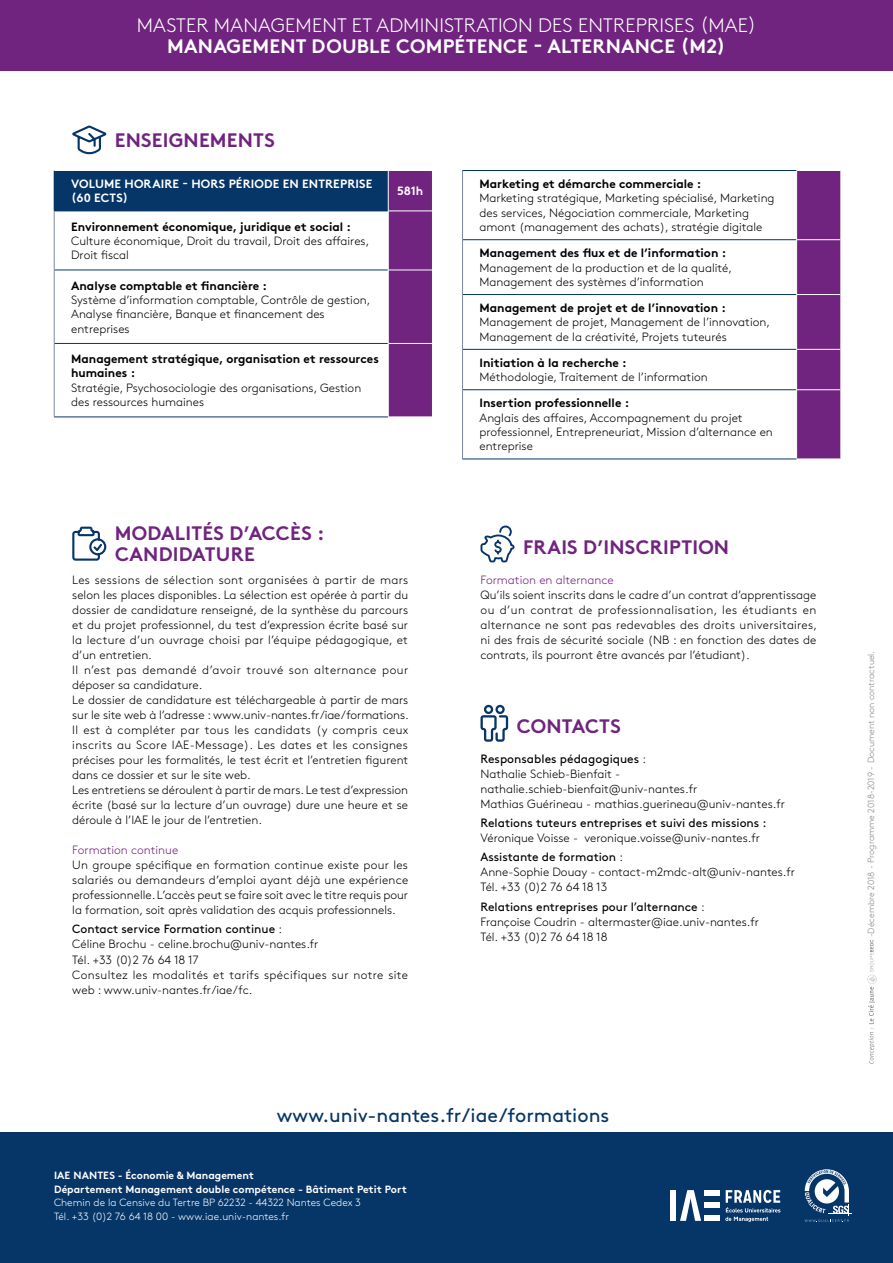
<style>
.page{position:relative;width:893px;height:1263px;background:#fff}
.page>*{position:absolute;margin:0;border:0;box-sizing:border-box;transform-origin:0 0}
.t1{font:700 19.5px/20.5px "Brown Std";letter-spacing:.01em;color:#70237f}
.t2{font:300 19.5px "Brown Std";letter-spacing:.01em;color:#fff}
.t3{font:700 19.5px "Brown Std";letter-spacing:.01em;color:#fff}
.t4{font:19.5px "Brown Std";color:#063567}
.t5{font:300 12px/15px "Brown Std";color:#000}
.t6{font:700 12px/14.4px "Brown Std";color:#000}
.t7{font:700 12px/14.4px "Brown Std";letter-spacing:.01em;color:#fff}
.t8{font:12px "Brown Std";color:#000}
.t9{font:300 12px "Brown Std";color:#70237f}
.t10{font:300 10.5px/13.5px "Brown Std";color:#fff}
.t11{font:700 10.5px/13.5px "Brown Std";color:#fff}
.t12{font:300 9px "Brown Std";color:#878787}
.s1{font-weight:400}
</style>
<div class="page">
<div style="left:0;top:1132px;width:893px;height:131px;background:#063567"></div>
<div style="left:0;top:0;width:893px;height:71px;background:#70237f"></div>
<svg style="left:867px;top:940px;width:10px;height:124px"></svg>
<svg style="left:805px;top:1169px;width:47px;height:53px"></svg>
<div style="left:670px;top:1190px;width:6px;height:31px;background:#fff"></div>
<svg style="left:680px;top:1190px;width:21px;height:31px"></svg>
<div style="left:705px;top:1190px;width:15px;height:5px;background:#fff"></div>
<div style="left:705px;top:1215px;width:15px;height:6px;background:#fff"></div>
<div style="left:705px;top:1203px;width:15px;height:5px;background:#fff"></div>
<svg style="left:725px;top:1190px;width:55px;height:32px"></svg>
<svg style="left:72px;top:126px;width:34px;height:28px"></svg>
<div style="left:54px;top:170px;width:334px;height:41px;background:#063567"></div>
<div style="left:389px;top:171px;width:43px;height:246px;background:#70237f"></div>
<hr style="left:54px;top:270px;width:334px;height:1px;background:#063567">
<hr style="left:54px;top:343px;width:334px;height:1px;background:#063567">
<hr style="left:54px;top:417px;width:334px;height:1px;background:#063567">
<hr style="left:54px;top:211px;width:334px;height:1px;background:#063567">
<hr style="left:54px;top:211px;width:1px;height:59px;background:#7e87ab">
<hr style="left:54px;top:270px;width:1px;height:73px;background:#7e87ab">
<hr style="left:54px;top:343px;width:1px;height:74px;background:#7e87ab">
<hr style="left:389px;top:211px;width:43px;height:1px;background:#fff">
<hr style="left:389px;top:270px;width:43px;height:1px;background:#fff">
<hr style="left:389px;top:343px;width:43px;height:1px;background:#fff">
<hr style="left:54px;top:170px;width:334px;height:1px;background:#fff">
<div style="left:797px;top:171px;width:43px;height:288px;background:#70237f"></div>
<hr style="left:462px;top:170px;width:335px;height:1px;background:#063567">
<hr style="left:463px;top:239px;width:333px;height:1px;background:#063567">
<hr style="left:463px;top:294px;width:333px;height:1px;background:#063567">
<hr style="left:463px;top:349px;width:333px;height:1px;background:#063567">
<hr style="left:463px;top:389px;width:333px;height:1px;background:#063567">
<hr style="left:462px;top:171px;width:1px;height:69px;background:#7e87ab">
<hr style="left:462px;top:240px;width:1px;height:54px;background:#7e87ab">
<hr style="left:462px;top:294px;width:1px;height:55px;background:#7e87ab">
<hr style="left:462px;top:349px;width:1px;height:41px;background:#7e87ab">
<hr style="left:462px;top:390px;width:1px;height:69px;background:#7e87ab">
<hr style="left:462px;top:459px;width:335px;height:1px;background:#063567">
<hr style="left:797px;top:239px;width:43px;height:1px;background:#fff">
<hr style="left:797px;top:294px;width:43px;height:1px;background:#fff">
<hr style="left:797px;top:349px;width:43px;height:1px;background:#fff">
<hr style="left:797px;top:389px;width:43px;height:1px;background:#fff">
<svg style="left:72px;top:527px;width:34px;height:34px"></svg>
<svg style="left:480px;top:525px;width:34px;height:37px"></svg>
<svg style="left:480px;top:705px;width:28px;height:37px"></svg>
<h1 class="t2" style="left:137px;top:14px;width:621px">MASTER MANAGEMENT ET ADMINISTRATION DES ENTREPRISES (MAE)</h1>
<h1 class="t3" style="left:167px;top:34px;width:560px">MANAGEMENT DOUBLE COMPÉTENCE - ALTERNANCE (M2)</h1>
<h1 class="t1" style="left:115px;top:129px;width:161px">ENSEIGNEMENTS</h1>
<p class="t7" style="left:71px;top:177px;width:303px">VOLUME HORAIRE - HORS PÉRIODE EN ENTREPRISE (60 ECTS)</p>
<p class="t7" style="left:397px;top:184px;width:28px">581h</p>
<p class="t6" style="left:71px;top:219px;width:281px">Environnement économique, juridique et social :</p>
<p class="t5" style="left:71px;top:234px;width:300px;line-height:14.4px">Culture économique, Droit du travail, Droit des affaires,<br>Droit fiscal</p>
<p class="t6" style="left:71px;top:278px;width:197px">Analyse comptable et financière :</p>
<p class="t5" style="left:71px;top:293px;width:301px;line-height:14.4px">Système d’information comptable, Contrôle de gestion,<br>Analyse financière, Banque et financement des entreprises</p>
<p class="t6" style="left:71px;top:352px;width:309px">Management stratégique, organisation et ressources humaines :</p>
<p class="t5" style="left:71px;top:381px;width:292px;line-height:14.4px">Stratégie, Psychosociologie des organisations, Gestion des ressources humaines</p>
<h1 class="t1" style="left:115px;top:523px;width:211px">MODALITÉS D’ACCÈS :<br>CANDIDATURE</h1>
<p class="t5" style="left:72px;top:573px;width:338px">Les sessions de sélection sont organisées à partir de mars selon les places disponibles. La sélection est opérée à partir du dossier de candidature renseigné, de la synthèse du parcours et du projet professionnel, du test d’expression écrite basé sur la lecture d’un ouvrage choisi par l’équipe pédagogique, et d’un entretien.<br>Il n’est pas demandé d’avoir trouvé son alternance pour déposer sa candidature.<br>Le dossier de candidature est téléchargeable à partir de mars sur le site web à l’adresse : www.univ-nantes.fr/iae/formations.<br>Il est à compléter par tous les candidats (y compris ceux inscrits au Score IAE-Message). Les dates et les consignes précises pour les formalités, le test écrit et l’entretien figurent dans ce dossier et sur le site web.<br>Les entretiens se déroulent à partir de mars. Le test d’expression écrite (basé sur la lecture d’un ouvrage) dure une heure et se déroule à l’IAE le jour de l’entretien.</p>
<p class="t9" style="left:72px;top:843px;width:107px">Formation continue</p>
<p class="t5" style="left:72px;top:858px;width:337px;text-align:justify">Un groupe spécifique en formation continue existe pour les salariés ou demandeurs d’emploi ayant déjà une expérience professionnelle. L’accès peut se faire soit avec le titre requis pour la formation, soit après validation des acquis professionnels.</p>
<p class="t5" style="left:72px;top:922px;width:337px"><span class="s1">Contact service Formation continue</span> :<br>Céline Brochu - celine.brochu@univ-nantes.fr<br>Tél. +33 (0)2 76 64 18 17<br>Consultez les modalités et tarifs spécifiques sur notre site web : www.univ-nantes.fr/iae/fc.</p>
<p class="t6" style="left:480px;top:177px;width:223px">Marketing et démarche commerciale :</p>
<p class="t5" style="left:480px;top:191px;width:297px;line-height:14.4px">Marketing stratégique, Marketing spécialisé, Marketing des services, Négociation commerciale, Marketing amont (management des achats), stratégie digitale</p>
<p class="t6" style="left:480px;top:246px;width:248px">Management des flux et de l’information :</p>
<p class="t5" style="left:480px;top:260px;width:254px;line-height:14.4px">Management de la production et de la qualité,<br>Management des systèmes d’information</p>
<p class="t6" style="left:480px;top:301px;width:248px">Management de projet et de l’innovation :</p>
<p class="t5" style="left:480px;top:315px;width:292px;line-height:14.4px">Management de projet, Management de l’innovation,<br>Management de la créativité, Projets tuteurés</p>
<p class="t6" style="left:480px;top:355px;width:149px">Initiation à la recherche :</p>
<p class="t5" style="left:480px;top:370px;width:230px">Méthodologie, Traitement de l’information</p>
<p class="t6" style="left:480px;top:396px;width:151px">Insertion professionnelle :</p>
<p class="t5" style="left:480px;top:410px;width:295px;line-height:14.4px">Anglais des affaires, Accompagnement du projet professionnel, Entrepreneuriat, Mission d’alternance en entreprise</p>
<h1 class="t1" style="left:523px;top:536px;width:208px">FRAIS D’INSCRIPTION</h1>
<p class="t9" style="left:480px;top:573px;width:135px">Formation en alternance</p>
<p class="t5" style="left:480px;top:587px;width:338px;text-align:justify">Qu’ils soient inscrits dans le cadre d’un contrat d’apprentissage ou d’un contrat de professionnalisation, les étudiants en alternance ne sont pas redevables des droits universitaires, ni des frais de sécurité sociale (NB : en fonction des dates de contrats, ils pourront être avancés par l’étudiant).</p>
<h1 class="t1" style="left:517px;top:716px;width:106px">CONTACTS</h1>
<p class="t5" style="left:480px;top:751px;width:306px"><span class="s1">Responsables pédagogiques</span> :<br>Nathalie Schieb-Bienfait - nathalie.schieb-bienfait@univ-nantes.fr<br>Mathias Guérineau - mathias.guerineau@univ-nantes.fr</p>
<p class="t8" style="left:480px;top:816px;width:288px">Relations tuteurs entreprises et suivi des missions :</p>
<p class="t5" style="left:480px;top:829px;width:281px;line-height:19.2px">Véronique Voisse - veronique.voisse@univ-nantes.fr<br><span class="s1">Assistante de formation</span> :</p>
<p class="t5" style="left:480px;top:865px;width:316px">Anne-Sophie Douay - contact-m2mdc-alt@univ-nantes.fr<br>Tél. +33 (0)2 76 64 18 13</p>
<p class="t5" style="left:480px;top:899px;width:280px"><span class="s1">Relations entreprises pour l’alternance</span> :<br>Françoise Coudrin - altermaster@iae.univ-nantes.fr<br>Tél. +33 (0)2 76 64 18 18</p>
<h1 class="t4" style="left:277px;top:1103px;width:334px">www.univ-nantes.fr/iae/formations</h1>
<p class="t11" style="left:54px;top:1168px;width:354px">IAE NANTES - Économie &amp; Management<br>Département Management double compétence - Bâtiment Petit Port</p>
<p class="t10" style="left:54px;top:1196px;width:309px">Chemin de la Censive du Tertre BP 62232 - 44322 Nantes Cedex 3<br>Tél. +33 (0)2 76 64 18 00 - www.iae.univ-nantes.fr</p>
<p class="t12" style="left:866px;top:937px;width:288px;rotate:-90deg">-Décembre 2018 - Programme 2018-2019 - Document non contractuel.</p>
</div>
